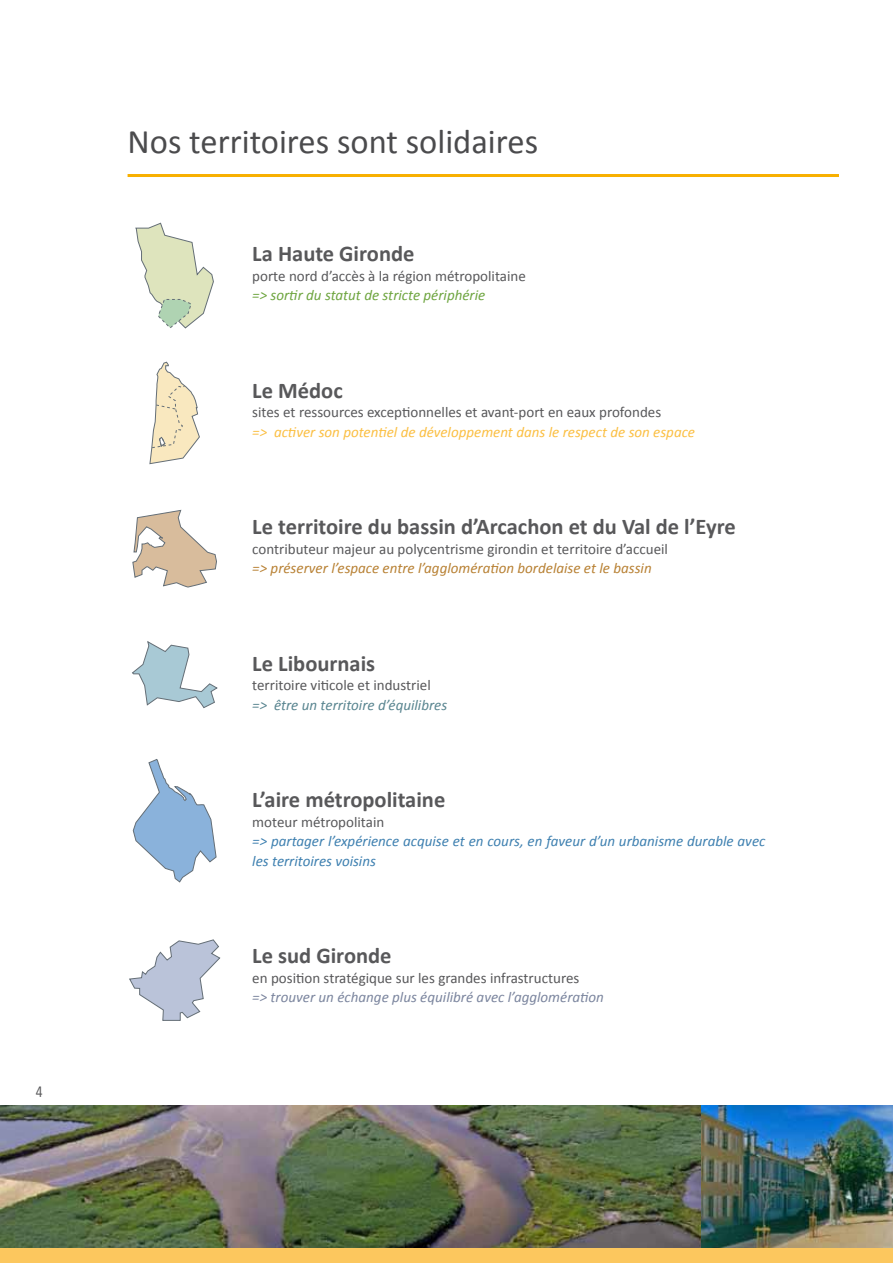
<style>
.page{position:relative;width:893px;height:1263px;background:#fff}
.page>*{position:absolute;margin:0;border:0;box-sizing:border-box;transform-origin:0 0}
.t1{font:34.5px "Calibri";color:#4b4b4d}
.t2{font:700 22.5px "Calibri";color:#58585a}
.t3{font:16.8px "Calibri";color:#58585a;scale:.8 1}
.t4{font:15px "Calibri";color:#58585a}
.t5{font:italic 15px/19.5px "Calibri";color:#3e80b0}
.t6{font:italic 15px "Calibri";color:#fbbf43}
.t7{font:italic 15px "Calibri";color:#b88134}
.t8{font:italic 15px "Calibri";color:#7b859e}
.t9{font:italic 15px "Calibri";color:#6ea53f}
.t10{font:italic 15px "Calibri";color:#598590}
</style>
<div class="page">
<div style="left:0;top:1179px;width:893px;height:84px;background:#fcc75e"></div>
<img style="left:0;top:1106px;width:702px;height:141px">
<img style="left:702px;top:1106px;width:191px;height:141px">
<hr style="left:128px;top:174px;width:711px;height:3px;background:#f8b000">
<svg style="left:149px;top:362px;width:51px;height:102px"></svg>
<svg style="left:132px;top:641px;width:86px;height:67px"></svg>
<svg style="left:129px;top:939px;width:92px;height:82px"></svg>
<svg style="left:132px;top:510px;width:85px;height:77px"></svg>
<svg style="left:133px;top:759px;width:84px;height:124px"></svg>
<svg style="left:135px;top:223px;width:79px;height:106px"></svg>
<p class="t3" style="left:36px;top:1081px;width:10px">4</p>
<h1 class="t1" style="left:128px;top:120px;width:412px">Nos territoires sont solidaires</h1>
<h2 class="t2" style="left:252px;top:240px;width:164px">La Haute Gironde</h2>
<p class="t4" style="left:252px;top:267px;width:275px">porte nord d’accès à la région métropolitaine</p>
<p class="t9" style="left:252px;top:286px;width:235px">=&gt; sortir du statut de stricte périphérie</p>
<h2 class="t2" style="left:252px;top:376px;width:92px">Le Médoc</h2>
<p class="t4" style="left:252px;top:403px;width:410px">sites et ressources exceptionnelles et avant-port en eaux profondes</p>
<p class="t6" style="left:252px;top:423px;width:444px">=&gt; activer son potentiel de développement dans le respect de son espace</p>
<h2 class="t2" style="left:252px;top:513px;width:485px">Le territoire du bassin d’Arcachon et du Val de l’Eyre</h2>
<p class="t4" style="left:252px;top:540px;width:417px">contributeur majeur au polycentrisme girondin et territoire d’accueil</p>
<p class="t7" style="left:252px;top:559px;width:401px">=&gt; préserver l’espace entre l’agglomération bordelaise et le bassin</p>
<h2 class="t2" style="left:252px;top:649px;width:124px">Le Libournais</h2>
<p class="t4" style="left:252px;top:676px;width:180px">territoire viticole et industriel</p>
<p class="t10" style="left:252px;top:696px;width:196px">=&gt; être un territoire d’équilibres</p>
<h2 class="t2" style="left:252px;top:786px;width:195px">L’aire métropolitaine</h2>
<p class="t4" style="left:252px;top:813px;width:134px">moteur métropolitain</p>
<p class="t5" style="left:252px;top:831px;width:515px">=&gt; partager l’expérience acquise et en cours, en faveur d’un urbanisme durable avec les territoires voisins</p>
<h2 class="t2" style="left:252px;top:942px;width:141px">Le sud Gironde</h2>
<p class="t4" style="left:252px;top:969px;width:329px">en position stratégique sur les grandes infrastructures</p>
<p class="t8" style="left:252px;top:988px;width:353px">=&gt; trouver un échange plus équilibré avec l’agglomération</p>
</div>
